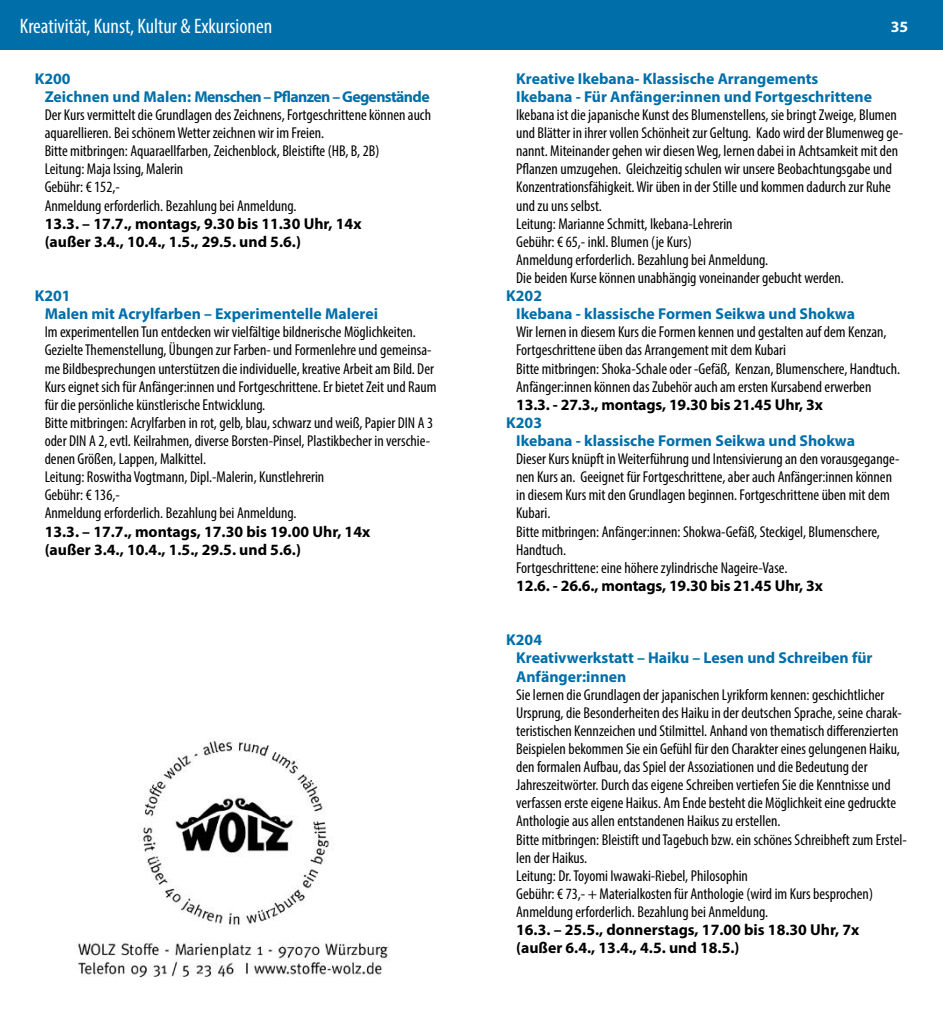
<style>
.page{position:relative;width:943px;height:1017px;background:#fff}
.page>*{position:absolute;margin:0;border:0;box-sizing:border-box;transform-origin:0 0}
.t1{font:condensed 21px "Myriad Pro";color:#fff}
.t2{font:condensed 15.75px/18px "Myriad Pro";color:#000}
.t3{font:700 15.75px/18.2px "Myriad Pro";color:#000}
.t4{font:700 15.75px/18.2px "Myriad Pro";color:#006fa9}
.t5{font:700 15.75px/18px "Myriad Pro";letter-spacing:-.04em;color:#006fa9}
.t6{font:700 15.75px "Myriad Pro";color:#fff}
</style>
<div class="page">
<div style="left:456px;top:0;width:487px;height:50px;background:#006fa9"></div>
<img style="left:77px;top:739px;width:313px;height:239px">
<div style="left:0;top:0;width:471px;height:50px;background:#006fa9"></div>
<h1 class="t1" style="left:20px;top:13px;width:254px">Kreativität, Kunst, Kultur &amp; Exkursionen</h1>
<p class="t6" style="left:35px;top:16px;width:19px">34</p>
<p class="t6" style="left:890px;top:16px;width:19px">35</p>
<p class="t5" style="left:45px;top:69px;width:386px;text-indent:-10px">K200<br>Zeichnen und Malen: Menschen – Pflanzen – Gegenstände</p>
<p class="t2" style="left:45px;top:105px;width:388px">Der Kurs vermittelt die Grundlagen des Zeichnens, Fortgeschrittene können auch aquarellieren. Bei schönem Wetter zeichnen wir im Freien.<br>Bitte mitbringen: Aquaraellfarben, Zeichenblock, Bleistifte (HB, B, 2B)<br>Leitung: Maja Issing, Malerin<br>Gebühr: € 152,-<br>Anmeldung erforderlich. Bezahlung bei Anmeldung.</p>
<p class="t3" style="left:45px;top:214px;width:318px">13.3. – 17.7., montags, 9.30 bis 11.30 Uhr, 14x (außer 3.4., 10.4., 1.5., 29.5. und 5.6.)</p>
<p class="t4" style="left:45px;top:286px;width:335px;text-indent:-10px">K201<br>Malen mit Acrylfarben – Experimentelle Malerei</p>
<p class="t2" style="left:45px;top:323px;width:393px">Im experimentellen Tun entdecken wir vielfältige bildnerische Möglichkeiten.<br>Gezielte Themenstellung, Übungen zur Farben- und Formenlehre und gemeinsa&shy;me Bildbesprechungen unterstützen die individuelle, kreative Arbeit am Bild. Der Kurs eignet sich für Anfänger:innen und Fortgeschrittene. Er bietet Zeit und Raum für die persönliche künstlerische Entwicklung.<br>Bitte mitbringen: Acrylfarben in rot, gelb, blau, schwarz und weiß, Papier DIN A 3 oder DIN A 2, evtl. Keilrahmen, diverse Borsten-Pinsel, Plastikbecher in verschie&shy;denen Größen, Lappen, Malkittel.<br>Leitung: Roswitha Vogtmann, Dipl.-Malerin, Kunstlehrerin<br>Gebühr: € 136,-<br>Anmeldung erforderlich. Bezahlung bei Anmeldung.</p>
<p class="t3" style="left:45px;top:522px;width:327px">13.3. – 17.7., montags, 17.30 bis 19.00 Uhr, 14x (außer 3.4., 10.4., 1.5., 29.5. und 5.6.)</p>
<p class="t4" style="left:516px;top:69px;width:357px">Kreative Ikebana- Klassische Arrangements<br>Ikebana - Für Anfänger:innen und Fortgeschrittene</p>
<p class="t2" style="left:516px;top:106px;width:388px">Ikebana ist die japanische Kunst des Blumenstellens, sie bringt Zweige, Blumen und Blätter in ihrer vollen Schönheit zur Geltung. Kado wird der Blumenweg ge&shy;nannt. Miteinander gehen wir diesen Weg, lernen dabei in Achtsamkeit mit den Pflanzen umzugehen. Gleichzeitig schulen wir unsere Beobachtungsgabe und Konzentrationsfähigkeit. Wir üben in der Stille und kommen dadurch zur Ruhe und zu uns selbst.<br>Leitung: Marianne Schmitt, Ikebana-Lehrerin<br>Gebühr: € 65,- inkl. Blumen (je Kurs)<br>Anmeldung erforderlich. Bezahlung bei Anmeldung.<br>Die beiden Kurse können unabhängig voneinander gebucht werden.</p>
<p class="t4" style="left:516px;top:286px;width:340px;text-indent:-10px">K202<br>Ikebana - klassische Formen Seikwa und Shokwa</p>
<p class="t2" style="left:516px;top:323px;width:385px">Wir lernen in diesem Kurs die Formen kennen und gestalten auf dem Kenzan, Fortgeschrittene üben das Arrangement mit dem Kubari<br>Bitte mitbringen: Shoka-Schale oder -Gefäß, Kenzan, Blumenschere, Handtuch.<br>Anfänger:innen können das Zubehör auch am ersten Kursabend erwerben</p>
<p class="t3" style="left:516px;top:395px;width:308px">13.3. - 27.3., montags, 19.30 bis 21.45 Uhr, 3x</p>
<p class="t4" style="left:516px;top:413px;width:340px;text-indent:-10px">K203<br>Ikebana - klassische Formen Seikwa und Shokwa</p>
<p class="t2" style="left:516px;top:450px;width:385px">Dieser Kurs knüpft in Weiterführung und Intensivierung an den vorausgegange&shy;nen Kurs an. Geeignet für Fortgeschrittene, aber auch Anfänger:innen können in diesem Kurs mit den Grundlagen beginnen. Fortgeschrittene üben mit dem Kubari.<br>Bitte mitbringen: Anfänger:innen: Shokwa-Gefäß, Steckigel, Blumenschere, Handtuch.<br>Fortgeschrittene: eine höhere zylindrische Nageire-Vase.</p>
<p class="t3" style="left:516px;top:576px;width:308px">12.6. - 26.6., montags, 19.30 bis 21.45 Uhr, 3x</p>
<p class="t4" style="left:516px;top:630px;width:358px;text-indent:-10px">K204<br>Kreativwerkstatt – Haiku – Lesen und Schreiben für<br>Anfänger:innen</p>
<p class="t2" style="left:516px;top:685px;width:392px">Sie lernen die Grundlagen der japanischen Lyrikform kennen: geschichtlicher Ursprung, die Besonderheiten des Haiku in der deutschen Sprache, seine charak&shy;teristischen Kennzeichen und Stilmittel. Anhand von thematisch differenzierten Beispielen bekommen Sie ein Gefühl für den Charakter eines gelungenen Haiku, den formalen Aufbau, das Spiel der Assoziationen und die Bedeutung der Jahreszeitwörter. Durch das eigene Schreiben vertiefen Sie die Kenntnisse und verfassen erste eigene Haikus. Am Ende besteht die Möglichkeit eine gedruckte Anthologie aus allen entstandenen Haikus zu erstellen.<br>Bitte mitbringen: Bleistift und Tagebuch bzw. ein schönes Schreibheft zum Erstel&shy;len der Haikus.<br>Leitung: Dr. Toyomi Iwawaki-Riebel, Philosophin<br>Gebühr: € 73,- + Materialkosten für Anthologie (wird im Kurs besprochen)<br>Anmeldung erforderlich. Bezahlung bei Anmeldung.</p>
<p class="t3" style="left:516px;top:920px;width:345px">16.3. – 25.5., donnerstags, 17.00 bis 18.30 Uhr, 7x (außer 6.4., 13.4., 4.5. und 18.5.)</p>
</div>
